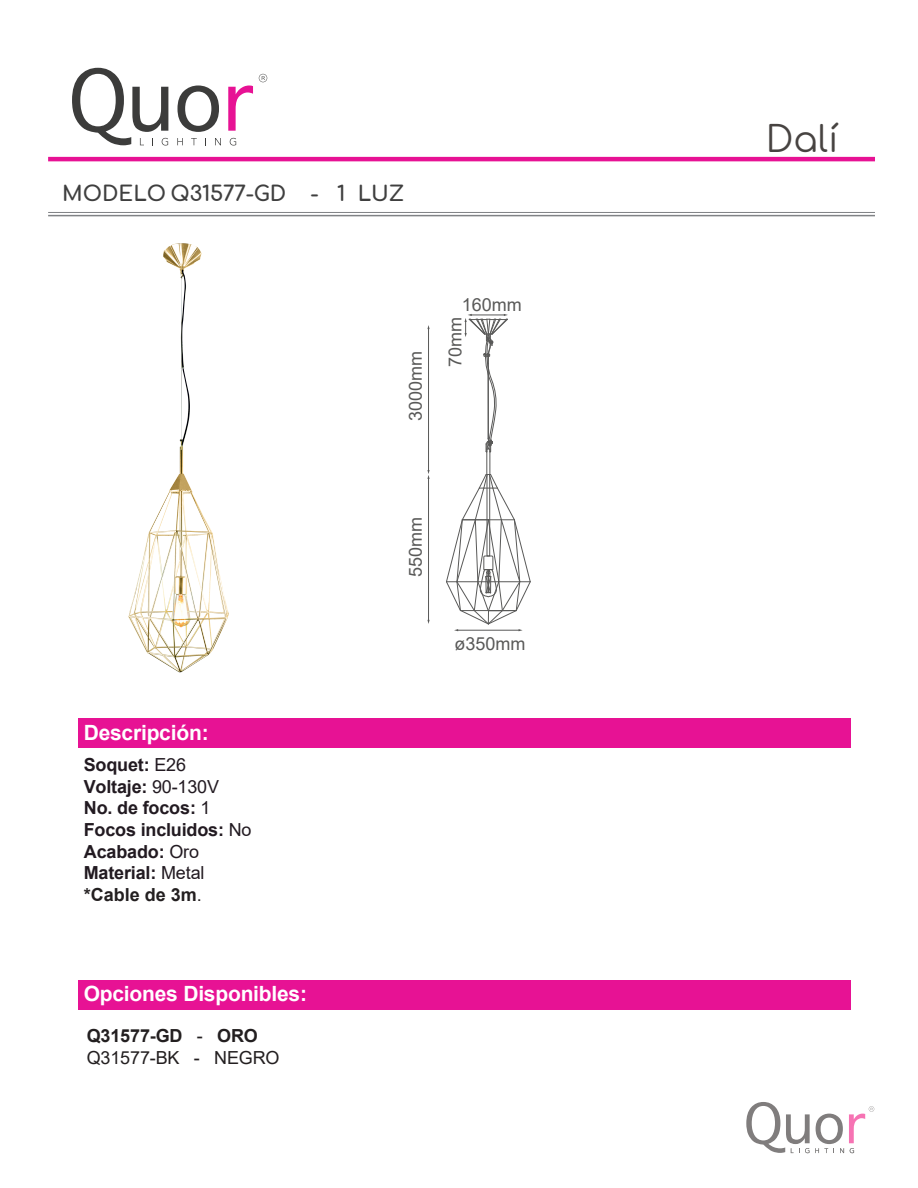
<style>
.page{position:relative;width:918px;height:1188px;background:#fff}
.page>*{position:absolute;margin:0;border:0;box-sizing:border-box;transform-origin:0 0}
.t1{font:36px "Comfortaa";color:#474341}
.t2{font:700 21px "Arial";letter-spacing:-.01em;color:#fff}
.t3{font:700 21px "Comfortaa";color:#3f3f3f}
.t4{font:700 18px/21.6px "Arial";letter-spacing:-.01em;color:#221a21}
.t5{font:18px/21.6px "Arial";letter-spacing:-.01em;color:#231f20}
.t6{font:18px "Arial";color:#595958}
.s1{font-weight:400}
.s2{color:#231f20}
.s3{font-weight:400;color:#231f20}
.s4{font-weight:700}
</style>
<div class="page">
<div style="left:78px;top:718px;width:772px;height:29px;background:#e71294"></div>
<div style="left:78px;top:980px;width:772px;height:29px;background:#e71294"></div>
<hr style="left:48px;top:157px;width:827px;height:4px;background:#e71294">
<hr style="left:48px;top:215px;width:827px;height:1px;background:#808285">
<hr style="left:48px;top:212px;width:827px;height:1px;background:#808285">
<svg style="left:228px;top:85px;width:25px;height:46px"></svg>
<svg style="left:177px;top:85px;width:42px;height:47px"></svg>
<svg style="left:72px;top:68px;width:96px;height:78px"></svg>
<svg style="left:177px;top:138px;width:6px;height:7px"></svg>
<svg style="left:191px;top:138px;width:6px;height:7px"></svg>
<svg style="left:215px;top:138px;width:6px;height:7px"></svg>
<svg style="left:230px;top:138px;width:6px;height:8px"></svg>
<svg style="left:259px;top:74px;width:8px;height:8px"></svg>
<svg style="left:746px;top:1102px;width:128px;height:51px"></svg>
<img style="left:128px;top:243px;width:101px;height:430px">
<svg style="left:446px;top:474px;width:85px;height:157px"></svg>
<hr style="left:428px;top:478px;width:1px;height:143px;background:#595958">
<hr style="left:428px;top:328px;width:1px;height:143px;background:#595958">
<svg style="left:427px;top:470px;width:3px;height:9px"></svg>
<svg style="left:465px;top:314px;width:43px;height:139px"></svg>
<p class="t3" style="left:62px;top:174px;width:344px">MODELO Q31577-GD - 1 LUZ</p>
<p class="t6" style="left:403px;top:421px;width:72px;rotate:-90deg">3000mm</p>
<p class="t6" style="left:462px;top:292px;width:62px">160mm</p>
<p class="t6" style="left:443px;top:367px;width:52px;rotate:-90deg">70mm</p>
<p class="t2" style="left:84px;top:718px;width:127px">Descripción:</p>
<p class="t4" style="left:84px;top:754px;width:169px">Soquet: <span class="s1">E26<br></span>Voltaje: <span class="s1">90-130V<br></span>No. de focos: <span class="s1">1<br></span>Focos incluidos: <span class="s1">No<br></span>Acabado: <span class="s1">Oro<br></span>Material: <span class="s1">Metal </span><span class="s2">*Cable de 3m</span><span class="s3">.</span></p>
<p class="t2" style="left:84px;top:978px;width:225px">Opciones Disponibles:</p>
<p class="t5" style="left:87px;top:1025px;width:194px"><span class="s4">Q31577-GD</span> - <span class="s4">ORO<br></span>Q31577-BK - NEGRO</p>
<p class="t6" style="left:403px;top:577px;width:62px;rotate:-90deg">550mm</p>
<p class="t6" style="left:454px;top:631px;width:73px">ø350mm</p>
<h1 class="t1" style="left:766px;top:106px;width:74px">Dalí</h1>
</div>
